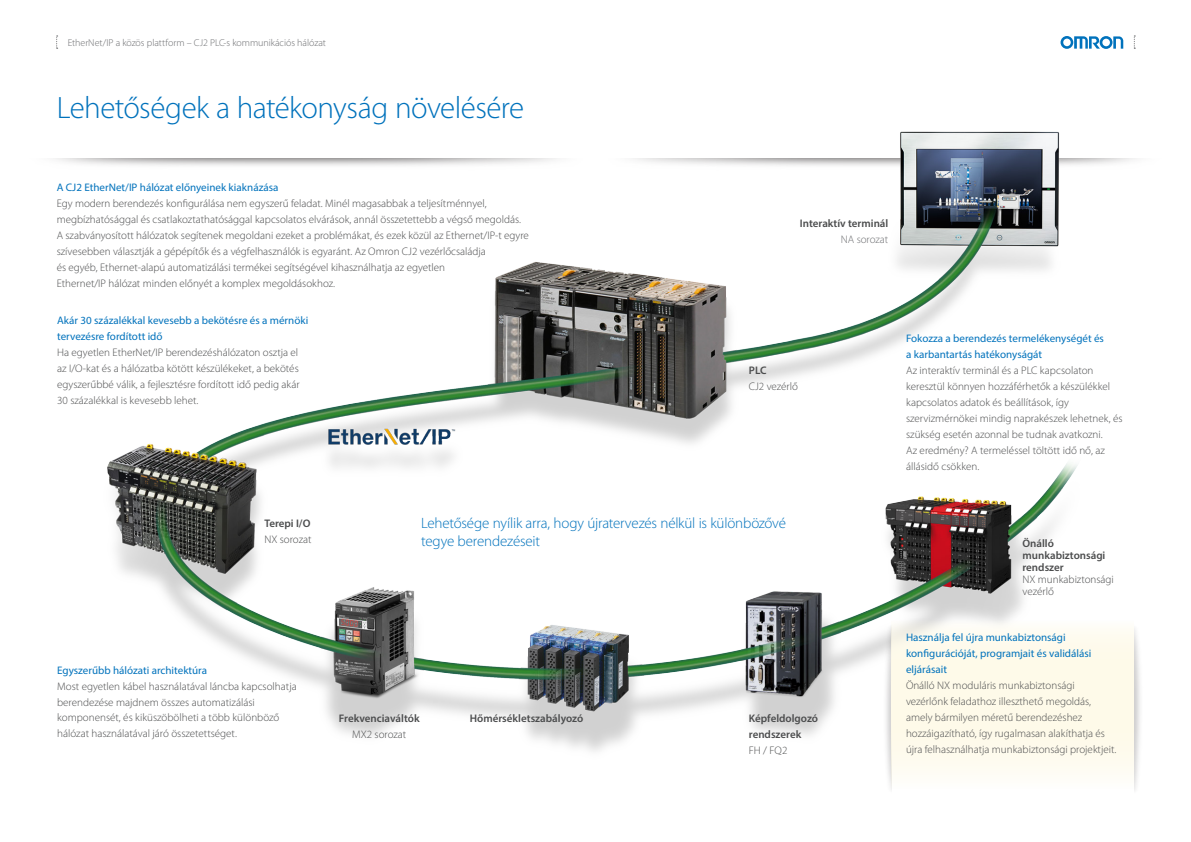
<style>
.page{position:relative;width:1191px;height:842px;background:#fff}
.page>*{position:absolute;margin:0;border:0;box-sizing:border-box;transform-origin:0 0}
.Heading_groot_voor_k{font:300 31px "Myriad Pro";letter-spacing:-.02em;color:#0072bc}
.Heading_groot_voor_k-2{font:300 15px/18px "Myriad Pro";letter-spacing:-.015em;color:#0072bc}
.Platte_tekst{font:300 11px/16px "Myriad Pro";color:#4b4c4d}
.Platte_tekst-2{font:600 11px/12px "Myriad Pro";color:#4b4c4d}
.Platte_tekst-3{font:300 11px "Myriad Pro";color:#6c6d70}
.Platte_tekst-4{font:300 10.9px/15.9px "Myriad Pro";color:#4b4c4d}
.Heading_klein{font:10.9px/16px "Myriad Pro";color:#0072bc}
.t1{font:300 10px "Myriad Pro";letter-spacing:-.005em;color:#6c6d70}
</style>
<div class="page">
<img style="left:55px;top:35px;width:1081px;height:755px">
<img style="left:1134px;top:615px;width:6px;height:176px">
<img style="left:877px;top:615px;width:14px;height:175px">
<svg style="left:1060px;top:36px;width:63px;height:13px"></svg>
<svg style="left:1133px;top:36px;width:2px;height:13px"></svg>
<svg style="left:56px;top:36px;width:2px;height:13px"></svg>
<div style="left:891px;top:619px;width:243px;height:170px;background:#fefae9"></div>
<p class="t1" style="left:68px;top:37px;width:260px">EtherNet/IP a közös plattform – CJ2 PLC-s kommunikációs hálózat</p>
<p class="Heading_groot_voor_k" style="left:57px;top:90px;width:469px">Lehetőségek a hatékonyság növelésére</p>
<p class="Heading_klein" style="left:57px;top:179px;width:223px">A CJ2 EtherNet/IP hálózat előnyeinek kiaknázása</p>
<p class="Platte_tekst" style="left:57px;top:196px;width:473px">Egy modern berendezés konfigurálása nem egyszerű feladat. Minél magasabbak a teljesítménnyel, megbízhatósággal és csatlakoztathatósággal kapcsolatos elvárások, annál összetettebb a végső megoldás.<br>A szabványosított hálózatok segítenek megoldani ezeket a problémákat, és ezek közül az Ethernet/IP-t egyre szívesebben választják a gépépítők és a végfelhasználók is egyaránt. Az Omron CJ2 vezérlőcsaládja<br>és egyéb, Ethernet-alapú automatizálási termékei segítségével kihasználhatja az egyetlen<br>Ethernet/IP hálózat minden előnyét a komplex megoldásokhoz.</p>
<p class="Heading_klein" style="left:57px;top:312px;width:253px">Akár 30 százalékkal kevesebb a bekötésre és a mérnöki tervezésre fordított idő</p>
<p class="Platte_tekst-4" style="left:57px;top:345px;width:244px">Ha egyetlen EtherNet/IP berendezéshálózaton osztja el az I/O-kat és a hálózatba kötött készülékeket, a bekötés egyszerűbbé válik, a fejlesztésre fordított idő pedig akár 30 százalékkal is kevesebb lehet.</p>
<p class="Platte_tekst-2" style="left:800px;top:217px;width:90px">Interaktív terminál</p>
<p class="Platte_tekst-3" style="left:840px;top:234px;width:49px">NA sorozat</p>
<p class="Platte_tekst-2" style="left:749px;top:364px;width:19px">PLC</p>
<p class="Platte_tekst" style="left:749px;top:379px;width:51px">CJ2 vezérlő</p>
<p class="Heading_klein" style="left:906px;top:330px;width:199px">Fokozza a berendezés termelékenységét és a karbantartás hatékonyságát</p>
<p class="Platte_tekst-4" style="left:906px;top:363px;width:218px">Az interaktív terminál és a PLC kapcsolaton keresztül könnyen hozzáférhetők a készülékkel kapcsolatos adatok és beállítások, így szervizmérnökei mindig naprakészek lehetnek, és szükség esetén azonnal be tudnak avatkozni.</p>
<p class="Platte_tekst-4" style="left:906px;top:442px;width:200px">Az eredmény? A termeléssel töltött idő nő, az állásidő csökken.</p>
<p class="Platte_tekst-2" style="left:264px;top:517px;width:47px">Terepi I/O</p>
<p class="Platte_tekst" style="left:264px;top:532px;width:49px">NX sorozat</p>
<p class="Heading_groot_voor_k-2" style="left:421px;top:514px;width:366px">Lehetősége nyílik arra, hogy újratervezés nélkül is különbözővé tegye berendezéseit</p>
<p class="Heading_klein" style="left:57px;top:662px;width:151px">Egyszerűbb hálózati architektúra</p>
<p class="Platte_tekst-4" style="left:57px;top:678px;width:241px">Most egyetlen kábel használatával láncba kapcsolhatja berendezése majdnem összes automatizálási komponensét, és kiküszöbölheti a több különböző hálózat használatával járó összetettséget.</p>
<p class="Platte_tekst-2" style="left:339px;top:712px;width:82px">Frekvenciaváltók</p>
<p class="Platte_tekst-2" style="left:470px;top:712px;width:115px">Hőmérsékletszabályozó</p>
<p class="Platte_tekst" style="left:352px;top:726px;width:56px">MX2 sorozat</p>
<p class="Platte_tekst-2" style="left:749px;top:710px;width:71px;line-height:16px">Képfeldolgozó rendszerek</p>
<p class="Platte_tekst" style="left:749px;top:742px;width:40px">FH / FQ2</p>
<p class="Platte_tekst-2" style="left:1022px;top:537px;width:84px">Önálló munkabiztonsági rendszer</p>
<p class="Platte_tekst" style="left:1022px;top:573px;width:93px;line-height:12px">NX munkabiztonsági vezérlő</p>
<p class="Heading_klein" style="left:906px;top:629px;width:187px">Használja fel újra munkabiztonsági konfigurációját, programjait és validálási eljárásait</p>
<p class="Platte_tekst" style="left:906px;top:678px;width:212px">Önálló NX moduláris munkabiztonsági vezérlőnk feladathoz illeszthető megoldás, amely bármilyen méretű berendezéshez hozzáigazítható, így rugalmasan alakíthatja és újra felhasználhatja munkabiztonsági projektjeit.</p>
</div>
